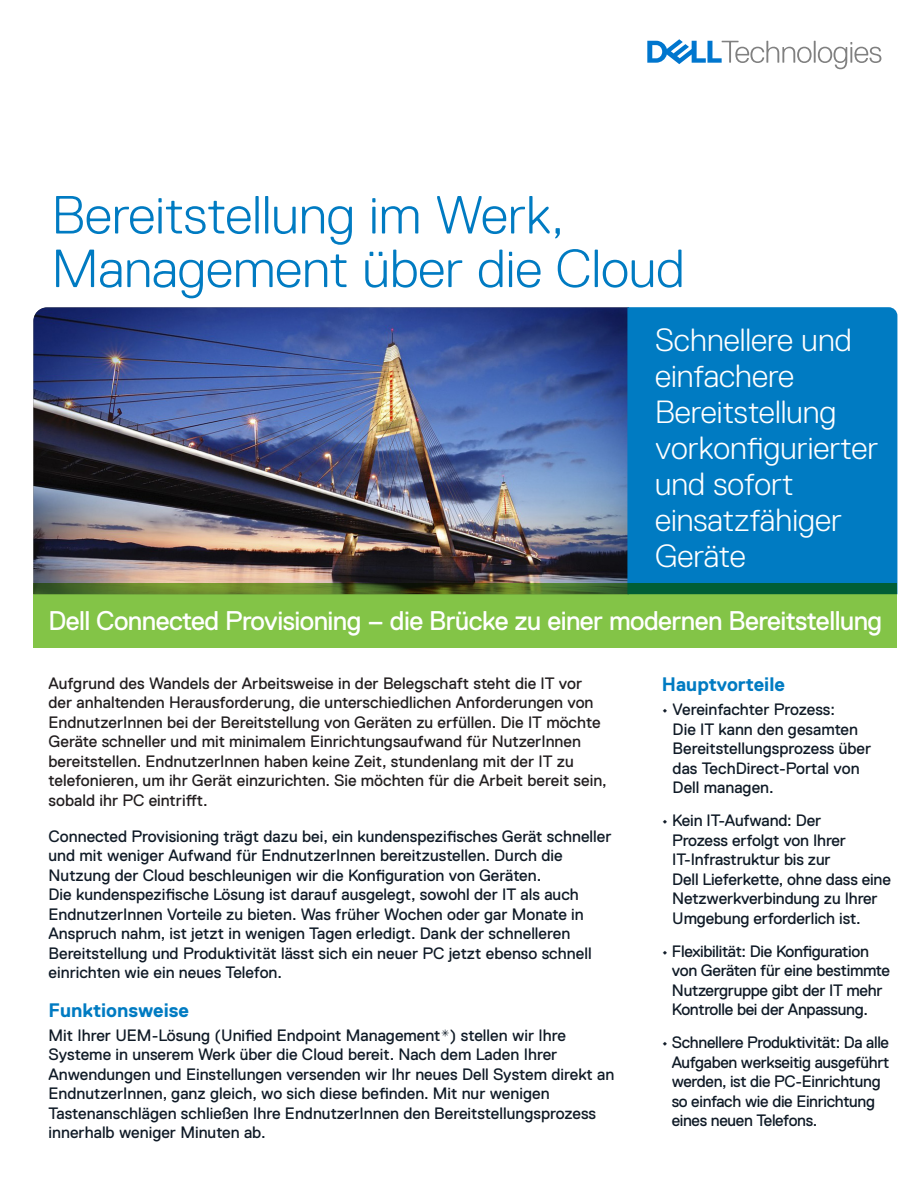
<style>
.page{position:relative;width:918px;height:1188px;background:#fff}
.page>*{position:absolute;margin:0;border:0;box-sizing:border-box;transform-origin:0 0}
.Cover_-Solutions{font:300 53.55px/53.6px "Dell Replica";color:#007bc2}
.At_a_Glance{font:300 32.1px/36px "Dell Replica";color:#fff}
.Cover_subtitle{font:27px "Dell Replica";letter-spacing:-.02em;color:#fff}
.Intro{font:700 19.5px "Dell Replica";color:#007bc2}
.Intro-2{font:16.5px/19.5px "Dell Replica";color:#101b27}
.Intro-3{font:16.5px/19.5px "Dell Replica";color:#231f20}
.Body_Copy{font:16.5px/19.5px "Dell Replica";letter-spacing:-.02em;color:#101b27}
.Body_Copy-2{font:16.5px/19.5px "Dell Replica";color:#101b27}
</style>
<div class="page">
<img style="left:33px;top:307px;width:594px;height:276px">
<svg style="left:627px;top:307px;width:270px;height:276px;background:#0179c0"></svg>
<svg style="left:33px;top:583px;width:864px;height:65px;background:#76b442"></svg>
<svg style="left:647px;top:39px;width:234px;height:30px"></svg>
<p class="Cover_-Solutions" style="left:52px;top:189px;width:634px">Bereitstellung im Werk,<br>Management über die Cloud</p>
<p class="At_a_Glance" style="left:655px;top:322px;width:225px">Schnellere und einfachere<br>Bereitstellung vorkonfigurierter und sofort einsatzfähiger<br>Geräte</p>
<p class="Cover_subtitle" style="left:49px;top:606px;width:835px">Dell Connected Provisioning – die Brücke zu einer modernen Bereitstellung</p>
<p class="Intro-3" style="left:49px;top:674px;width:560px">Aufgrund des Wandels der Arbeitsweise in der Belegschaft steht die IT vor der anhaltenden Herausforderung, die unterschiedlichen Anforderungen von EndnutzerInnen bei der Bereitstellung von Geräten zu erfüllen. Die IT möchte Geräte schneller und mit minimalem Einrichtungsaufwand für NutzerInnen bereitstellen. EndnutzerInnen haben keine Zeit, stundenlang mit der IT zu telefonieren, um ihr Gerät einzurichten. Sie möchten für die Arbeit bereit sein, sobald ihr PC eintrifft.</p>
<p class="Intro-2" style="left:49px;top:826px;width:564px">Connected Provisioning trägt dazu bei, ein kundenspezifisches Gerät schneller und mit weniger Aufwand für EndnutzerInnen bereitzustellen. Durch die Nutzung der Cloud beschleunigen wir die Konfiguration von Geräten.<br>Die kundenspezifische Lösung ist darauf ausgelegt, sowohl der IT als auch EndnutzerInnen Vorteile zu bieten. Was früher Wochen oder gar Monate in Anspruch nahm, ist jetzt in wenigen Tagen erledigt. Dank der schnelleren Bereitstellung und Produktivität lässt sich ein neuer PC jetzt ebenso schnell einrichten wie ein neues Telefon.</p>
<p class="Intro" style="left:49px;top:999px;width:142px">Funktionsweise</p>
<p class="Intro-2" style="left:49px;top:1025px;width:567px">Mit Ihrer UEM-Lösung (Unified Endpoint Management*) stellen wir Ihre Systeme in unserem Werk über die Cloud bereit. Nach dem Laden Ihrer Anwendungen und Einstellungen versenden wir Ihr neues Dell System direkt an EndnutzerInnen, ganz gleich, wo sich diese befinden. Mit nur wenigen Tastenanschlägen schließen Ihre EndnutzerInnen den Bereitstellungsprozess innerhalb weniger Minuten ab.</p>
<p class="Intro" style="left:662px;top:674px;width:125px">Hauptvorteile</p>
<p class="Body_Copy-2" style="left:673px;top:700px;width:200px;text-indent:-11px">• Vereinfachter Prozess:<br>Die IT kann den gesamten<br>Bereitstellungsprozess über das TechDirect-Portal von<br>Dell managen.</p>
<p class="Body_Copy" style="left:672px;top:811px;width:220px;text-indent:-10px">• Kein IT-Aufwand: Der<br>Prozess erfolgt von Ihrer<br>IT-Infrastruktur bis zur<br>Dell Lieferkette, ohne dass eine<br>Netzwerkverbindung zu Ihrer<br>Umgebung erforderlich ist.</p>
<p class="Body_Copy" style="left:672px;top:941px;width:220px;text-indent:-10px">• Flexibilität: Die Konfiguration von Geräten für eine bestimmte<br>Nutzergruppe gibt der IT mehr<br>Kontrolle bei der Anpassung.</p>
<p class="Body_Copy" style="left:672px;top:1033px;width:219px;text-indent:-10px">• Schnellere Produktivität: Da alle<br>Aufgaben werkseitig ausgeführt werden, ist die PC-Einrichtung so einfach wie die Einrichtung eines neuen Telefons.</p>
</div>
